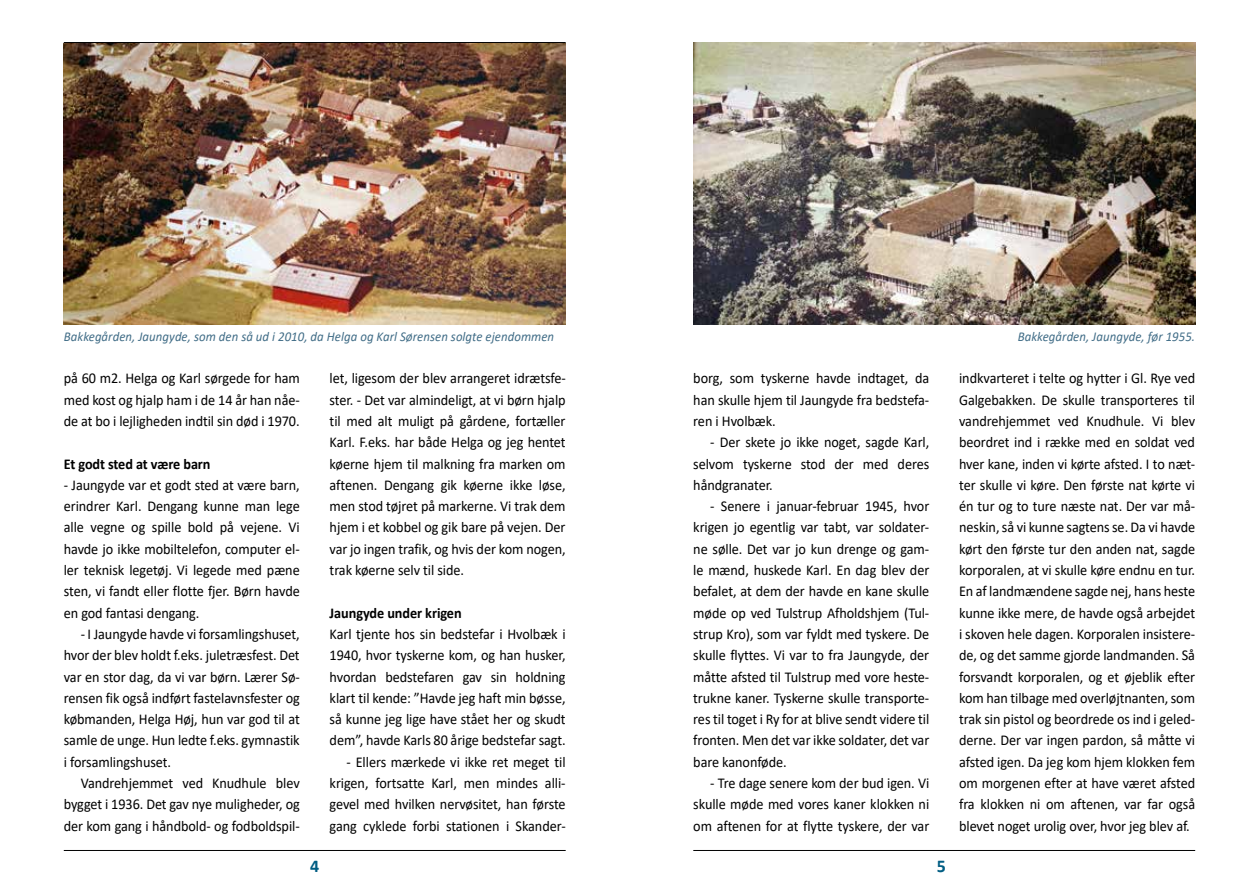
<style>
.page{position:relative;width:1259px;height:893px;background:#fff}
.page>*{position:absolute;margin:0;border:0;box-sizing:border-box;transform-origin:0 0}
.t1{font:700 18px "Calibri";color:#005d83}
.t2{font:15px/21.3px "Calibri";letter-spacing:-.005em;color:#000;text-align:justify;scale:.95 1}
.t3{font:700 15px "Calibri";letter-spacing:-.005em;color:#000;scale:.95 1}
.t4{font:italic 13.5px "Calibri";letter-spacing:.005em;color:#416d87;scale:.95 1}
</style>
<div class="page">
<hr style="left:64px;top:850px;width:502px;height:1px;background:#000">
<hr style="left:64px;top:42px;width:502px;height:1px;background:#000">
<hr style="left:693px;top:850px;width:502px;height:1px;background:#000">
<img style="left:64px;top:43px;width:502px;height:282px">
<img style="left:693px;top:42px;width:502px;height:283px">
<p class="t4" style="left:64px;top:327px;width:518px">Bakkegården, Jaungyde, som den så ud i 2010, da Helga og Karl Sørensen solgte ejendommen</p>
<p class="t4" style="left:1017px;top:327px;width:188px">Bakkegården, Jaungyde, før 1955.</p>
<p class="t2" style="left:64px;top:367px;width:250px">på 60 m2. Helga og Karl sørgede for ham med kost og hjalp ham i de 14 år han nåe&shy;de at bo i lejligheden indtil sin død i 1970.</p>
<p class="t3" style="left:64px;top:453px;width:156px">Et godt sted at være barn</p>
<p class="t2" style="left:64px;top:474px;width:250px">- Jaungyde var et godt sted at være barn, erindrer Karl. Dengang kunne man lege alle vegne og spille bold på vejene. Vi havde jo ikke mobiltelefon, computer el&shy;ler teknisk legetøj. Vi legede med pæne sten, vi fandt eller flotte fjer. Børn havde en god fantasi dengang.</p>
<p class="t2" style="left:64px;top:623px;width:250px;text-indent:17px">- I Jaungyde havde vi forsamlingshuset, hvor der blev holdt f.eks. juletræsfest. Det var en stor dag, da vi var børn. Lærer Sø&shy;rensen fik også indført fastelavnsfester og købmanden, Helga Høj, hun var god til at samle de unge. Hun ledte f.eks. gymnastik i forsamlingshuset.</p>
<p class="t2" style="left:64px;top:772px;width:250px;text-indent:17px">Vandrehjemmet ved Knudhule blev bygget i 1936. Det gav nye muligheder, og der kom gang i håndbold- og fodboldspil-</p>
<p class="t2" style="left:330px;top:367px;width:250px">let, ligesom der blev arrangeret idrætsfe&shy;ster. - Det var almindeligt, at vi børn hjalp til med alt muligt på gårdene, fortæller Karl. F.eks. har både Helga og jeg hentet køerne hjem til malkning fra marken om aftenen. Dengang gik køerne ikke løse, men stod tøjret på markerne. Vi trak dem hjem i et kobbel og gik bare på vejen. Der var jo ingen trafik, og hvis der kom nogen, trak køerne selv til side.</p>
<p class="t3" style="left:330px;top:602px;width:140px">Jaungyde under krigen</p>
<p class="t2" style="left:330px;top:623px;width:250px">Karl tjente hos sin bedstefar i Hvolbæk i 1940, hvor tyskerne kom, og han husker, hvordan bedstefaren gav sin holdning klart til kende: ”Havde jeg haft min bøsse, så kunne jeg lige have stået her og skudt dem”, havde Karls 80 årige bedstefar sagt.</p>
<p class="t2" style="left:330px;top:751px;width:250px;text-indent:17px">- Ellers mærkede vi ikke ret meget til krigen, fortsatte Karl, men mindes alli&shy;gevel med hvilken nervøsitet, han første gang cyklede forbi stationen i Skander-</p>
<p class="t2" style="left:693px;top:367px;width:250px">borg, som tyskerne havde indtaget, da han skulle hjem til Jaungyde fra bedstefa&shy;ren i Hvolbæk.</p>
<p class="t2" style="left:693px;top:431px;width:250px;text-indent:17px">- Der skete jo ikke noget, sagde Karl, selvom tyskerne stod der med deres håndgranater.</p>
<p class="t2" style="left:693px;top:495px;width:250px;text-indent:17px">- Senere i januar-februar 1945, hvor krigen jo egentlig var tabt, var soldater&shy;ne sølle. Det var jo kun drenge og gam&shy;le mænd, huskede Karl. En dag blev der befalet, at dem der havde en kane skulle møde op ved Tulstrup Afholdshjem (Tul&shy;strup Kro), som var fyldt med tyskere. De skulle flyttes. Vi var to fra Jaungyde, der måtte afsted til Tulstrup med vore heste&shy;trukne kaner. Tyskerne skulle transporte&shy;res til toget i Ry for at blive sendt videre til fronten. Men det var ikke soldater, det var bare kanonføde.</p>
<p class="t2" style="left:693px;top:772px;width:250px;text-indent:17px">- Tre dage senere kom der bud igen. Vi skulle møde med vores kaner klokken ni om aftenen for at flytte tyskere, der var</p>
<p class="t1" style="left:310px;top:854px;width:11px">4</p>
<p class="t1" style="left:937px;top:854px;width:11px">5</p>
<p class="t2" style="left:959px;top:367px;width:250px">indkvarteret i telte og hytter i Gl. Rye ved Galgebakken. De skulle transporteres til vandrehjemmet ved Knudhule. Vi blev beordret ind i række med en soldat ved hver kane, inden vi kørte afsted. I to næt&shy;ter skulle vi køre. Den første nat kørte vi én tur og to ture næste nat. Der var må&shy;neskin, så vi kunne sagtens se. Da vi havde kørt den første tur den anden nat, sagde korporalen, at vi skulle køre endnu en tur.<br>En af landmændene sagde nej, hans heste kunne ikke mere, de havde også arbejdet i skoven hele dagen. Korporalen insistere&shy;de, og det samme gjorde landmanden. Så forsvandt korporalen, og et øjeblik efter kom han tilbage med overløjtnanten, som trak sin pistol og beordrede os ind i geled&shy;derne. Der var ingen pardon, så måtte vi afsted igen. Da jeg kom hjem klokken fem om morgenen efter at have været afsted fra klokken ni om aftenen, var far også blevet noget urolig over, hvor jeg blev af.</p>
</div>
